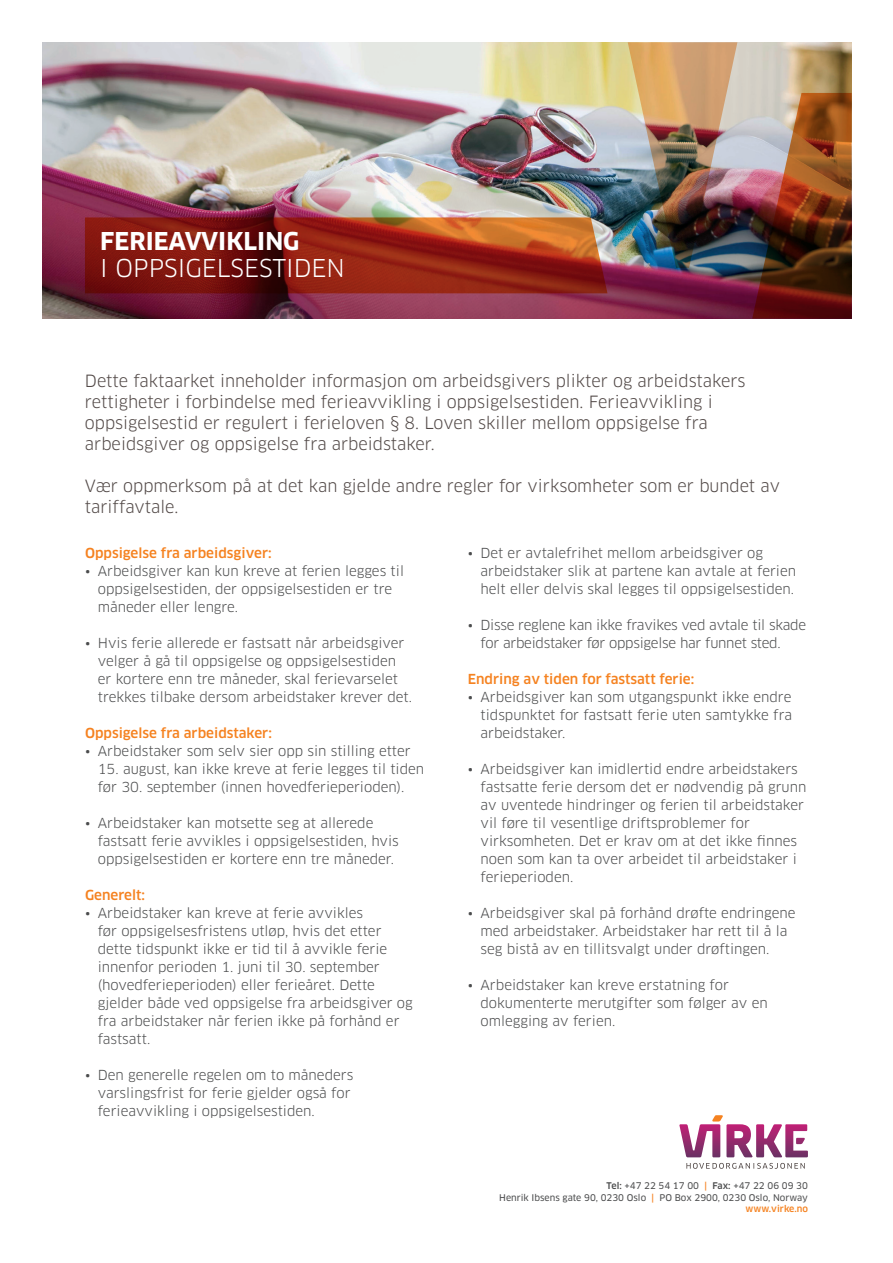
<style>
.page{position:relative;width:893px;height:1263px;background:#fff}
.page>*{position:absolute;margin:0;border:0;box-sizing:border-box;transform-origin:0 0}
.t1{font:24px "Clan";color:#fff}
.t2{font:700 24px "Clan";color:#fff}
.t3{font:16.5px/21px "Clan";color:#514846}
.t4{font:13.5px/18px "Clan";color:#4b4c4d}
.t5{font:500 13.5px "Clan";color:#f58220}
.t6{font:13.5px/18px "Clan";letter-spacing:-.02em;color:#4b4c4d}
.t7{font:9px/11.7px "Clan News";color:#4b4c4d;text-align:right}
.t8{font:500 9px "Clan";color:#f58220}
.s1{font-family:"Clan";font-weight:500}
.s2{font-family:"Clan";font-weight:500;color:#f58220}
</style>
<div class="page">
<img style="left:43px;top:42px;width:809px;height:277px">
<svg style="left:686px;top:1163px;width:119px;height:6px"></svg>
<svg style="left:679px;top:1115px;width:129px;height:42px"></svg>
<svg style="left:85px;top:217px;width:522px;height:76px;background:#8f2716"></svg>
<img style="left:752px;top:93px;width:100px;height:226px">
<img style="left:628px;top:42px;width:109px;height:226px">
<h1 class="t2" style="left:100px;top:227px;width:201px">FERIEAVVIKLING</h1>
<h1 class="t1" style="left:100px;top:253px;width:246px">I OPPSIGELSESTIDEN</h1>
<p class="t3" style="left:85px;top:371px;width:662px">Dette faktaarket inneholder informasjon om arbeidsgivers plikter og arbeidstakers rettigheter i forbindelse med ferieavvikling i oppsigelsestiden. Ferieavvikling i oppsigelsestid er regulert i ferieloven § 8. Loven skiller mellom oppsigelse fra arbeidsgiver og oppsigelse fra arbeidstaker.</p>
<p class="t3" style="left:85px;top:476px;width:697px">Vær oppmerksom på at det kan gjelde andre regler for virksomheter som er bundet av tariffavtale.</p>
<p class="t5" style="left:85px;top:545px;width:188px">Oppsigelse fra arbeidsgiver:</p>
<p class="t4" style="left:98px;top:562px;width:308px;text-indent:-13px">• Arbeidsgiver kan kun kreve at ferien legges til oppsigelsestiden, der oppsigelsestiden er tre måneder eller lengre.</p>
<p class="t4" style="left:98px;top:634px;width:316px;text-indent:-13px">• Hvis ferie allerede er fastsatt når arbeidsgiver velger å gå til oppsigelse og oppsigelsestiden er kortere enn tre måneder, skal ferievarselet trekkes tilbake dersom arbeidstaker krever det.</p>
<p class="t5" style="left:85px;top:725px;width:188px">Oppsigelse fra arbeidstaker:</p>
<p class="t4" style="left:85px;top:742px;width:327px">• Arbeidstaker som selv sier opp sin stilling etter</p>
<p class="t4" style="left:98px;top:760px;width:328px">15. august, kan ikke kreve at ferie legges til tiden før 30. september (innen hovedferieperioden).</p>
<p class="t4" style="left:98px;top:814px;width:302px;text-indent:-13px">• Arbeidstaker kan motsette seg at allerede fastsatt ferie avvikles i oppsigelsestiden, hvis oppsigelsestiden er kortere enn tre måneder.</p>
<p class="t5" style="left:85px;top:887px;width:62px">Generelt:</p>
<p class="t4" style="left:98px;top:904px;width:316px;text-indent:-13px">• Arbeidstaker kan kreve at ferie avvikles<br>før oppsigelsesfristens utløp, hvis det etter dette tidspunkt ikke er tid til å avvikle ferie innenfor perioden 1. juni til 30. september (hovedferieperioden) eller ferieåret. Dette gjelder både ved oppsigelse fra arbeidsgiver og fra arbeidstaker når ferien ikke på forhånd er fastsatt.</p>
<p class="t4" style="left:98px;top:1066px;width:257px;text-indent:-13px">• Den generelle regelen om to måneders varslingsfrist for ferie gjelder også for ferieavvikling i oppsigelsestiden.</p>
<p class="t4" style="left:480px;top:544px;width:317px;text-indent:-13px">• Det er avtalefrihet mellom arbeidsgiver og arbeidstaker slik at partene kan avtale at ferien helt eller delvis skal legges til oppsigelsestiden.</p>
<p class="t6" style="left:480px;top:616px;width:327px;text-indent:-13px">• Disse reglene kan ikke fravikes ved avtale til skade for arbeidstaker før oppsigelse har funnet sted.</p>
<p class="t5" style="left:468px;top:671px;width:228px">Endring av tiden for fastsatt ferie:</p>
<p class="t4" style="left:480px;top:688px;width:313px;text-align:justify;text-indent:-13px">• Arbeidsgiver kan som utgangspunkt ikke endre tidspunktet for fastsatt ferie uten samtykke fra arbeidstaker.</p>
<p class="t4" style="left:480px;top:760px;width:327px;text-indent:-13px">• Arbeidsgiver kan imidlertid endre arbeidstakers fastsatte ferie dersom det er nødvendig på grunn av uventede hindringer og ferien til arbeidstaker vil føre til vesentlige driftsproblemer for virksomheten. Det er krav om at det ikke finnes noen som kan ta over arbeidet til arbeidstaker i ferieperioden.</p>
<p class="t4" style="left:480px;top:904px;width:316px;text-indent:-13px">• Arbeidsgiver skal på forhånd drøfte endringene med arbeidstaker. Arbeidstaker har rett til å la seg bistå av en tillitsvalgt under drøftingen.</p>
<p class="t4" style="left:480px;top:976px;width:289px;text-indent:-13px">• Arbeidstaker kan kreve erstatning for dokumenterte merutgifter som følger av en omlegging av ferien.</p>
<p class="t7" style="left:499px;top:1180px;width:310px"><span class="s1">Tel:</span> +47 22 54 17 00 <span class="s2">|</span> <span class="s1">Fax:</span> +47 22 06 09 30<br>Henrik Ibsens gate 90, 0230 Oslo <span class="s2">|</span> PO Box 2900, 0230 Oslo, Norway</p>
<p class="t8" style="left:745px;top:1203px;width:64px">www.virke.no</p>
</div>
